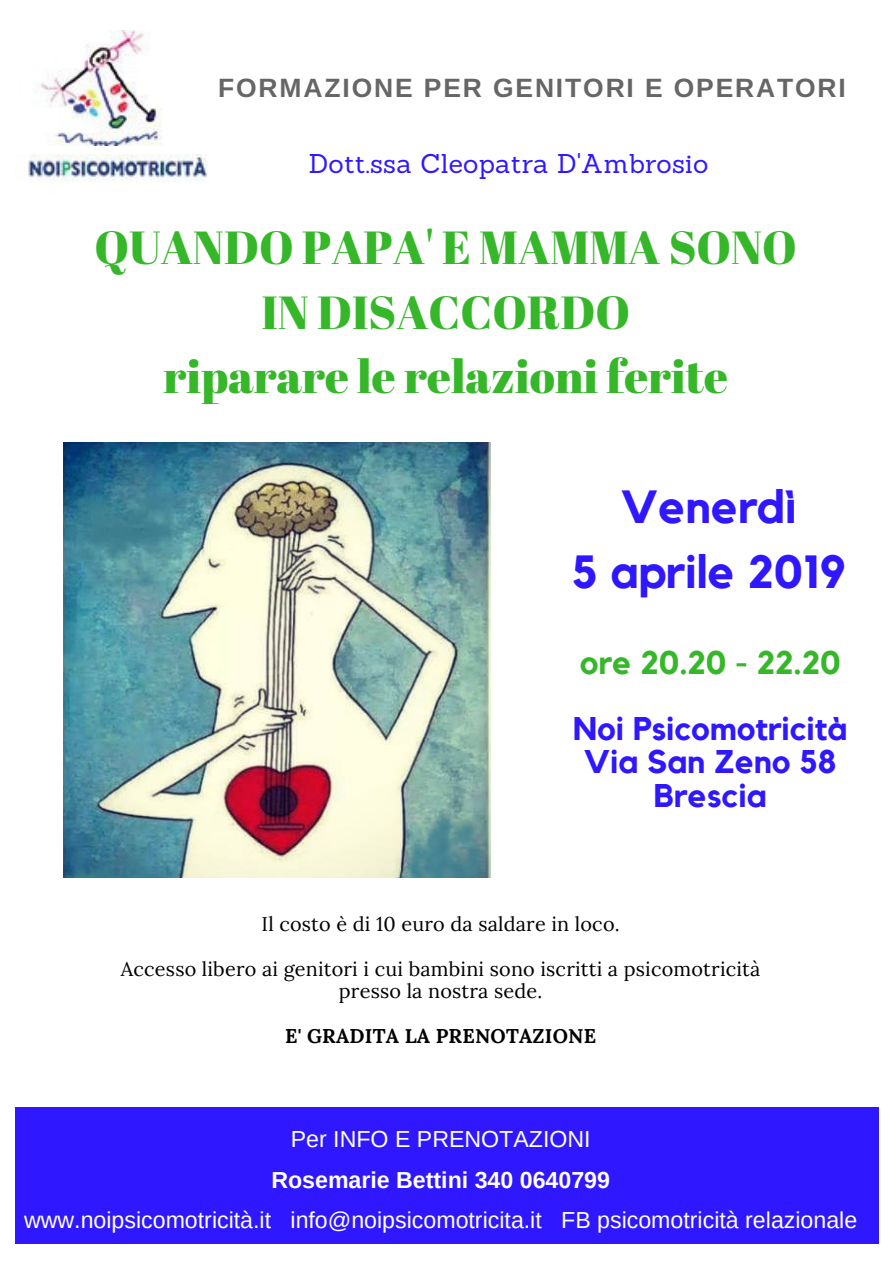
<style>
.page{position:relative;width:893px;height:1263px;background:#fff}
.page>*{position:absolute;margin:0;border:0;box-sizing:border-box;transform-origin:0 0}
.t1{font:46.35px/64.7px "Abril Fatface";color:#35b729;text-align:center}
.t2{font:700 46.35px/64.7px "Kollektif";color:#2f17ff;text-align:center}
.t3{font:700 32.7px/33.2px "Kollektif";color:#2f17ff;text-align:center}
.t4{font:700 32.7px "Kollektif";color:#35b729}
.t5{font:700 26.47px "Arimo";letter-spacing:.07em;color:#666}
.t6{font:26.47px "Sanchez";letter-spacing:.01em;color:#2f17ff}
.t7{font:23.17px "Arimo";color:#fff}
.t8{font:700 23.17px "Arimo";color:#fff}
.t9{font:19.88px/22.5px "Lora";letter-spacing:.01em;color:#000;text-align:center}
.t10{font:700 19.88px "Lora";letter-spacing:.01em;color:#000}
</style>
<div class="page">
<img style="left:40px;top:30px;width:122px;height:115px">
<img style="left:28px;top:155px;width:180px;height:27px">
<div style="left:16px;top:1107px;width:863px;height:137px;background:#2f17ff"></div>
<img style="left:64px;top:442px;width:426px;height:435px">
<h3 class="t5" style="left:218px;top:73px;width:629px">FORMAZIONE PER GENITORI E OPERATORI</h3>
<h3 class="t6" style="left:309px;top:146px;width:401px">Dott.ssa Cleopatra D'Ambrosio</h3>
<h1 class="t1" style="left:94px;top:214px;width:704px">QUANDO PAPA' E MAMMA SONO<br>IN DISACCORDO<br>riparare le relazioni ferite</h1>
<h1 class="t2" style="left:572px;top:477px;width:276px">Venerdì<br>5 aprile 2019</h1>
<h2 class="t4" style="left:580px;top:647px;width:262px">ore 20.20 - 22.20</h2>
<h2 class="t3" style="left:573px;top:713px;width:276px">Noi Psicomotricità<br>Via San Zeno 58<br>Brescia</h2>
<p class="t9" style="left:261px;top:912px;width:360px">Il costo è di 10 euro da saldare in loco.</p>
<p class="t9" style="left:121px;top:957px;width:641px">Accesso libero ai genitori i cui bambini sono iscritti a psicomotricità presso la nostra sede.</p>
<p class="t10" style="left:285px;top:1023px;width:312px">E' GRADITA LA PRENOTAZIONE</p>
<p class="t7" style="left:291px;top:1126px;width:301px">Per INFO E PRENOTAZIONI</p>
<p class="t8" style="left:271px;top:1167px;width:340px">Rosemarie Bettini 340 0640799</p>
<p class="t7" style="left:24px;top:1207px;width:835px">www.noipsicomotricità.it info@noipsicomotricita.it FB psicomotricità relazionale</p>
</div>
